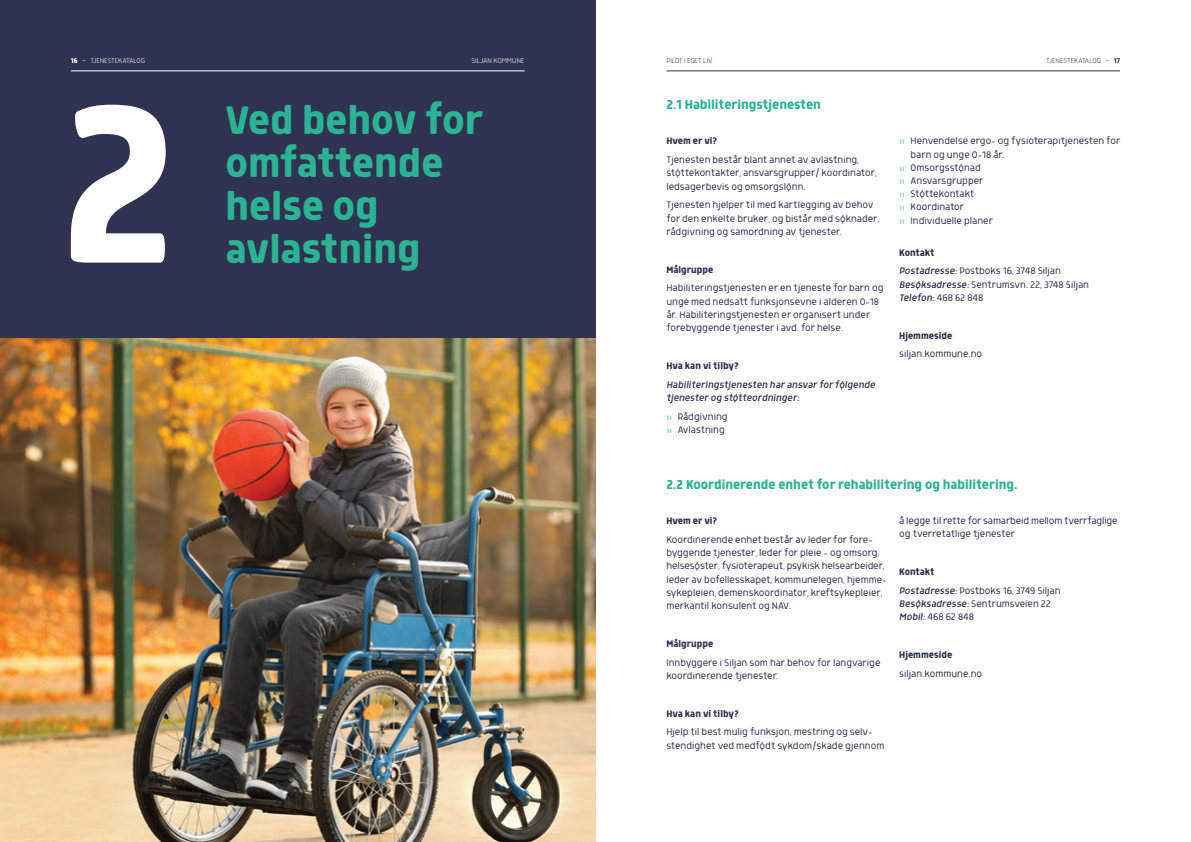
<style>
.page{position:relative;width:1191px;height:842px;background:#fff}
.page>*{position:absolute;margin:0;border:0;box-sizing:border-box;transform-origin:0 0}
.t1{font:500 261px "Morl";color:#fff}
.t2{font:500 46px/43px "Morl";color:#2bb394}
.t3{font:500 15px "Morl";color:#2bb394}
.t4{font:300 11px/13.2px "Morl";color:#2f3251}
.t5{font:500 11px "Morl";color:#2f3251}
.t6{font:italic 300 11px/13.2px "Morl";color:#2f3251}
.t7{font:300 11px "Morl";letter-spacing:-.02em;color:#2f3251}
.t8{font:200 8px "Morl";color:#fff}
.t9{font:200 8px "Morl";color:#2f3251}
.s1{font-weight:500}
.s2{font-weight:200;color:#2bb394}
.s3{font-style:italic}
</style>
<div class="page">
<hr style="left:666px;top:71px;width:454px;height:1px;background:#2f3251">
<div style="left:0;top:0;width:595px;height:842px;background:#2f3251"></div>
<hr style="left:71px;top:71px;width:453px;height:1px;background:#fff">
<img style="left:0;top:339px;width:595px;height:503px">
<p class="t8" style="left:71px;top:56px;width:76px"><span class="s1">16</span> — TJENESTEKATALOG</p>
<p class="t8" style="left:471px;top:56px;width:55px">SILJAN KOMMUNE</p>
<p class="t9" style="left:666px;top:56px;width:48px">PILOT I EGET LIV</p>
<p class="t9" style="left:1046px;top:56px;width:75px">TJENESTEKATALOG — <span class="s1">17</span></p>
<h3 class="t3" style="left:666px;top:97px;width:156px">2.1 Habiliteringstjenesten</h3>
<h1 class="t1" style="left:59px;top:38px;width:119px">2</h1>
<h2 class="t2" style="left:225px;top:97px;width:259px">Ved behov for omfattende helse og avlastning</h2>
<p class="t4" style="left:899px;top:134px;width:223px"><span class="s2">»</span> Henvendelse ergo- og fysioterapitjenesten for</p>
<p class="t4" style="left:910px;top:148px;width:95px">barn og unge 0-18 år.</p>
<p class="t4" style="left:899px;top:161px;width:83px"><span class="s2">»</span> Omsorgsstønad</p>
<p class="t4" style="left:899px;top:174px;width:86px"><span class="s2">»</span> Ansvarsgrupper</p>
<p class="t7" style="left:899px;top:188px;width:77px"><span class="s2">»</span> Støttekontakt</p>
<p class="t4" style="left:899px;top:200px;width:66px"><span class="s2">»</span> Koordinator</p>
<p class="t4" style="left:899px;top:214px;width:95px"><span class="s2">»</span> Individuelle planer</p>
<p class="t4" style="left:899px;top:243px;width:163px;line-height:18.9px"><span class="s1">Kontakt<br></span><span class="s3">Postadresse:</span> Postboks 16, 3748 Siljan</p>
<p class="t4" style="left:899px;top:278px;width:191px"><span class="s3">Besøksadresse:</span> Sentrumsvn. 22, 3748 Siljan<br><span class="s3">Telefon:</span> 468 62 848</p>
<p class="t5" style="left:899px;top:329px;width:55px">Hjemmeside</p>
<p class="t4" style="left:899px;top:347px;width:84px">siljan.kommune.no</p>
<p class="t5" style="left:666px;top:135px;width:53px">Hvem er vi?</p>
<p class="t4" style="left:666px;top:153px;width:212px">Tjenesten består blant annet av avlastning, støttekontakter, ansvarsgrupper/ koordinator, ledsagerbevis og omsorgslønn.</p>
<p class="t4" style="left:666px;top:198px;width:214px">Tjenesten hjelper til med kartlegging av behov for den enkelte bruker, og bistår med søknader, rådgivning og samordning av tjenester.</p>
<p class="t5" style="left:666px;top:263px;width:48px">Målgruppe</p>
<p class="t4" style="left:666px;top:281px;width:219px">Habiliteringstjenesten er en tjeneste for barn og unge med nedsatt funksjonsevne i alderen 0-18 år. Habiliteringstjenesten er organisert under forebyggende tjenester i avd. for helse.</p>
<p class="t5" style="left:666px;top:359px;width:74px">Hva kan vi tilby?</p>
<p class="t6" style="left:666px;top:378px;width:210px">Habiliteringstjenesten har ansvar for følgende tjenester og støtteordninger:</p>
<p class="t4" style="left:666px;top:410px;width:63px"><span class="s2">»</span> Rådgivning <span class="s2">»</span> Avlastning</p>
<h3 class="t3" style="left:666px;top:476px;width:352px">2.2 Koordinerende enhet for rehabilitering og habilitering.</h3>
<p class="t5" style="left:666px;top:515px;width:53px">Hvem er vi?</p>
<p class="t4" style="left:666px;top:533px;width:222px">Koordinerende enhet består av leder for fore&shy;byggende tjenester, leder for pleie – og omsorg, helsesøster, fysioterapeut, psykisk helsearbeider, leder av bofellesskapet, kommunelegen, hjemme&shy;sykepleien, demenskoordinator, kreftsykepleier, merkantil konsulent og NAV.</p>
<p class="t5" style="left:666px;top:637px;width:48px">Målgruppe</p>
<p class="t4" style="left:666px;top:656px;width:216px">Innbyggere i Siljan som har behov for langvarige koordinerende tjenester.</p>
<p class="t5" style="left:666px;top:707px;width:74px">Hva kan vi tilby?</p>
<p class="t4" style="left:666px;top:725px;width:219px">Hjelp til best mulig funksjon, mestring og selv&shy;stendighet ved medfødt sykdom/skade gjennom</p>
<p class="t4" style="left:899px;top:514px;width:220px">å legge til rette for samarbeid mellom tverrfaglige og tverretatlige tjenester</p>
<p class="t4" style="left:899px;top:562px;width:163px;line-height:18.9px"><span class="s1">Kontakt<br></span><span class="s3">Postadresse:</span> Postboks 16, 3749 Siljan</p>
<p class="t4" style="left:899px;top:597px;width:153px"><span class="s3">Besøksadresse:</span> Sentrumsveien 22<br><span class="s3">Mobil:</span> 468 62 848</p>
<p class="t5" style="left:899px;top:649px;width:55px">Hjemmeside</p>
<p class="t4" style="left:899px;top:667px;width:84px">siljan.kommune.no</p>
</div>
